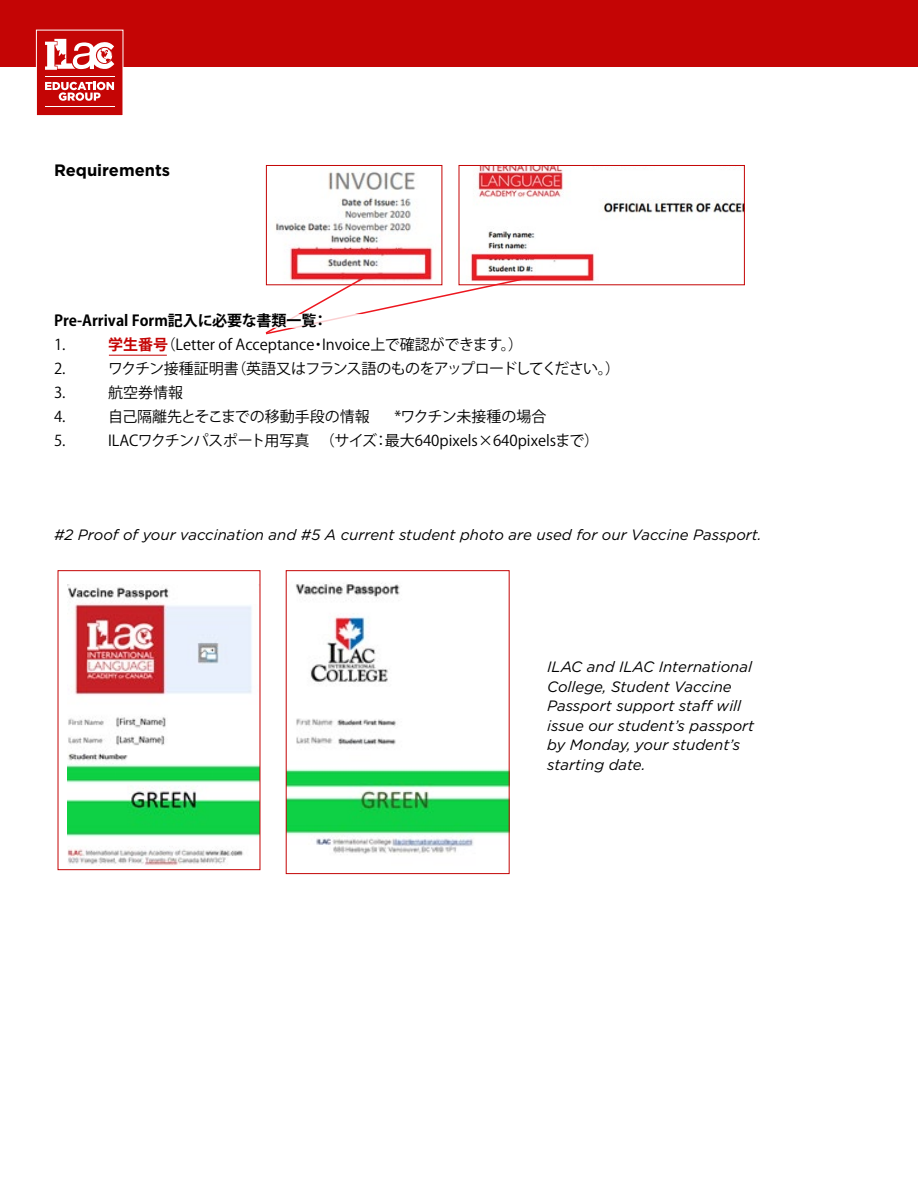
<style>
.page{position:relative;width:918px;height:1188px;background:#fff}
.page>*{position:absolute;margin:0;border:0;box-sizing:border-box;transform-origin:0 0}
.t1{font:700 16.5px "Gotham";color:#000}
.t2{font:italic 15px/19.5px "Gotham";color:#000}
.t3{font:15px "Koz Go Pr 6 N";color:#000}
.t4{font:15px "Koz Go Pr 6 N";letter-spacing:-.05em;color:#000}
.t5{font:700 15px "Koz Go Pr 6 N";color:#000}
.s1{font-weight:700;color:#c40505}
</style>
<div class="page">
<div style="left:0;top:0;width:918px;height:67px;background:#c40505"></div>
<div style="left:36px;top:30px;width:87px;height:86px;background:#c40505;border:1px solid #fff"></div>
<svg style="left:45px;top:39px;width:69px;height:31px"></svg>
<hr style="left:45px;top:76px;width:69px;height:1px;background:#fff">
<hr style="left:45px;top:106px;width:69px;height:1px;background:#fff">
<svg style="left:45px;top:82px;width:69px;height:19px"></svg>
<img style="left:276px;top:172px;width:157px;height:103px">
<div style="left:266px;top:165px;width:176px;height:120px;border:1px solid #c40505"></div>
<img style="left:471px;top:167px;width:272px;height:115px">
<div style="left:459px;top:165px;width:286px;height:120px;border:1px solid #c40505"></div>
<hr style="left:109px;top:355px;width:58px;height:1px;background:#c40505">
<svg style="left:265px;top:275px;width:270px;height:60px"></svg>
<div style="left:269px;top:315px;width:109px;height:13px;background:#fff"></div>
<img style="left:68px;top:585px;width:190px;height:281px">
<div style="left:58px;top:570px;width:202px;height:300px;border:1px solid #c40505"></div>
<img style="left:288px;top:583px;width:219px;height:272px">
<div style="left:286px;top:570px;width:223px;height:304px;border:1px solid #c40505"></div>
<p class="t1" style="left:54px;top:159px;width:118px">Requirements</p>
<p class="t5" style="left:54px;top:312px;width:275px">Pre-Arrival Form記入に必要な書類一覧：</p>
<p class="t3" style="left:54px;top:336px;width:13px">1.</p>
<p class="t3" style="left:108px;top:336px;width:417px"><span class="s1">学生番号</span>（Letter of Acceptance・Invoice上で確認ができます。）</p>
<p class="t3" style="left:54px;top:360px;width:13px">2.</p>
<p class="t4" style="left:108px;top:360px;width:514px">ワクチン接種証明書（英語又はフランス語のものをアップロードしてください。）</p>
<p class="t3" style="left:54px;top:384px;width:13px">3.</p>
<p class="t3" style="left:108px;top:384px;width:76px">航空券情報</p>
<p class="t3" style="left:54px;top:408px;width:13px">4.</p>
<p class="t3" style="left:108px;top:408px;width:263px">自己隔離先とそこまでの移動手段の情報</p>
<p class="t3" style="left:394px;top:408px;width:154px">*ワクチン未接種の場合</p>
<p class="t3" style="left:54px;top:432px;width:13px">5.</p>
<p class="t3" style="left:108px;top:432px;width:493px">ILACワクチンパスポート用写真 （サイズ：最大640pixels×640pixelsまで）</p>
<p class="t2" style="left:54px;top:525px;width:709px">#2 Proof of your vaccination and #5 A current student photo are used for our Vaccine Passport.</p>
<p class="t2" style="left:547px;top:657px;width:209px">ILAC and ILAC International<br>College, Student Vaccine<br>Passport support staff will issue our student’s passport by Monday, your student’s starting date.</p>
</div>
